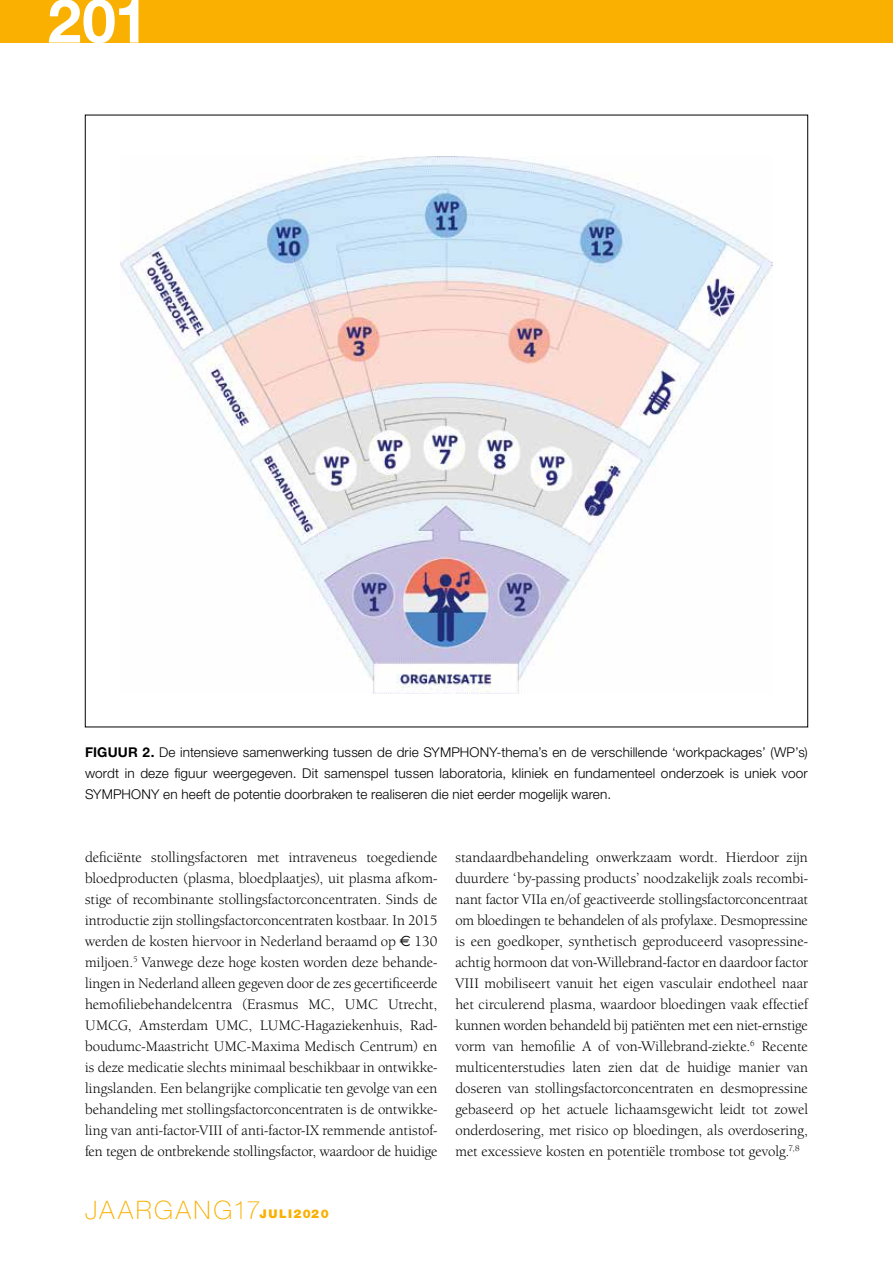
<style>
.page{position:relative;width:893px;height:1263px;background:#fff}
.page>*{position:absolute;margin:0;border:0;box-sizing:border-box;transform-origin:0 0}
.t1{font:700 60.75px "Helvetica Neue LT Std";color:#fff}
.t2{font:100 25.5px "Helvetica Neue LT Std";letter-spacing:.1em;color:#f9b000}
.t3{font:15px/21px "Berkeley Oldstyle IT Cby BT";color:#000;text-align:justify}
.t4{font:300 13.5px/21px "Helvetica Neue LT Std";letter-spacing:.01em;color:#000;text-align:justify}
.s1{font-weight:700}
.s2{font-weight:900;font-size:12px}
</style>
<div class="page">
<div style="left:0;top:0;width:893px;height:43px;background:#f9b000"></div>
<img style="left:120px;top:156px;width:653px;height:538px">
<h1 class="t1" style="left:48px;top:-17px;width:102px">201</h1>
<p class="t4" style="left:85px;top:741px;width:724px"><span class="s1">FIGUUR 2.</span> De intensieve samenwerking tussen de drie SYMPHONY-thema’s en de verschillende ‘workpackages’ (WP’s) wordt in deze figuur weergegeven. Dit samenspel tussen laboratoria, kliniek en fundamenteel onderzoek is uniek voor SYMPHONY en heeft de potentie doorbraken te realiseren die niet eerder mogelijk waren.</p>
<p class="t3" style="left:85px;top:846px;width:354px">deficiënte stollingsfactoren met intraveneus toegediende bloedproducten (plasma, bloedplaatjes), uit plasma afkom&shy;stige of recombinante stollingsfactorconcentraten. Sinds de introductie zijn stollingsfactorconcentraten kostbaar. In 2015 werden de kosten hiervoor in Nederland beraamd op 130 miljoen.<sup>5</sup> Vanwege deze hoge kosten worden deze behande&shy;lingen in Nederland alleen gegeven door de zes gecertificeerde hemofiliebehandelcentra (Erasmus MC, UMC Utrecht, UMCG, Amsterdam UMC, LUMC-Hagaziekenhuis, Rad&shy;boudumc-Maastricht UMC-Maxima Medisch Centrum) en is deze medicatie slechts minimaal beschikbaar in ontwikke&shy;lingslanden. Een belangrijke complicatie ten gevolge van een behandeling met stollingsfactorconcentraten is de ontwikke&shy;ling van anti-factor-VIII of anti-factor-IX remmende antistof&shy;fen tegen de ontbrekende stollingsfactor, waardoor de huidige</p>
<p class="t3" style="left:455px;top:846px;width:354px">standaardbehandeling onwerkzaam wordt. Hierdoor zijn duurdere ‘by-passing products’ noodzakelijk zoals recombi&shy;nant factor VIIa en/of geactiveerde stollingsfactorconcentraat om bloedingen te behandelen of als profylaxe. Desmopressine is een goedkoper, synthetisch geproduceerd vasopressine&shy;achtig hormoon dat von-Willebrand-factor en daardoor factor VIII mobiliseert vanuit het eigen vasculair endotheel naar het circulerend plasma, waardoor bloedingen vaak effectief kunnen worden behandeld bij patiënten met een niet-ernstige vorm van hemofilie A of von-Willebrand-ziekte.<sup>6</sup> Recente multicenterstudies laten zien dat de huidige manier van doseren van stollingsfactorconcentraten en desmopressine gebaseerd op het actuele lichaamsgewicht leidt tot zowel onderdosering, met risico op bloedingen, als overdosering, met excessieve kosten en potentiële trombose tot gevolg.<sup>7,8</sup></p>
<h2 class="t2" style="left:85px;top:1195px;width:245px">JAARGANG17<span class="s2">JULI2020</span></h2>
</div>
